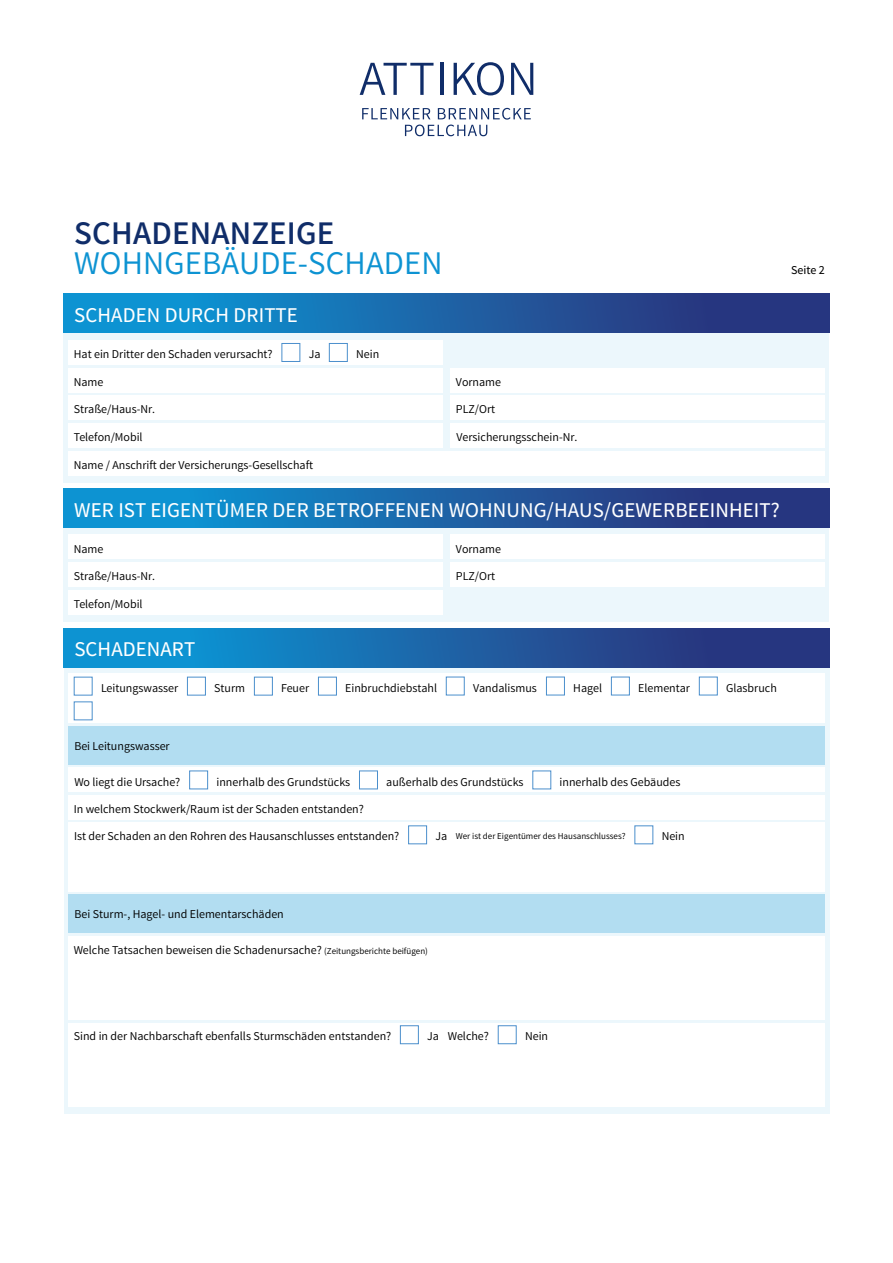
<style>
.page{position:relative;width:893px;height:1263px;background:#fff}
.page>*{position:absolute;margin:0;border:0;box-sizing:border-box;transform-origin:0 0}
.t1{font:33px "Varta";letter-spacing:.005em;color:#0d93d2}
.t2{font:700 33px "Varta";letter-spacing:.005em;color:#102d69}
.t3{font:500 21px "Varta";letter-spacing:.005em;color:#fff}
.t4{font:12px "Varta";color:#000}
.t5{font:500 12px "Varta";color:#000}
.t6{font:9px "Varta";color:#000}
.s1{font-size:12px}
.s2{font-size:9px}
</style>
<div class="page">
<div style="left:64px;top:333px;width:765px;height:149px;background:#ecf7fc"></div>
<div style="left:64px;top:528px;width:765px;height:93px;background:#ecf7fc"></div>
<svg style="left:360px;top:63px;width:73px;height:32px"></svg>
<hr style="left:440px;top:63px;width:4px;height:32px;background:#102d69">
<svg style="left:454px;top:62px;width:50px;height:33px"></svg>
<svg style="left:511px;top:63px;width:22px;height:32px"></svg>
<svg style="left:362px;top:108px;width:169px;height:28px"></svg>
<div style="left:64px;top:294px;width:765px;height:39px;background:linear-gradient(to right,#0a9fdc,#2d2973)"></div>
<div style="left:64px;top:489px;width:765px;height:39px;background:linear-gradient(to right,#0a9fdc,#2d2973)"></div>
<div style="left:68px;top:368px;width:374px;height:24px;background:#fff"></div>
<div style="left:68px;top:535px;width:374px;height:24px;background:#fff"></div>
<div style="left:68px;top:395px;width:374px;height:25px;background:#fff"></div>
<div style="left:68px;top:562px;width:374px;height:25px;background:#fff"></div>
<div style="left:68px;top:423px;width:374px;height:25px;background:#fff"></div>
<div style="left:68px;top:590px;width:374px;height:24px;background:#fff"></div>
<div style="left:451px;top:368px;width:374px;height:24px;background:#fff"></div>
<div style="left:451px;top:535px;width:374px;height:24px;background:#fff"></div>
<div style="left:451px;top:395px;width:374px;height:25px;background:#fff"></div>
<div style="left:451px;top:562px;width:374px;height:25px;background:#fff"></div>
<div style="left:451px;top:423px;width:374px;height:25px;background:#fff"></div>
<div style="left:64px;top:667px;width:765px;height:447px;background:#ecf7fc"></div>
<div style="left:68px;top:340px;width:374px;height:25px;background:#fff"></div>
<div style="left:281px;top:343px;width:19px;height:19px;background:#fff;border:1px solid #4b8fcc"></div>
<div style="left:329px;top:343px;width:19px;height:19px;background:#fff;border:1px solid #4b8fcc"></div>
<div style="left:68px;top:451px;width:757px;height:24px;background:#fff"></div>
<div style="left:64px;top:628px;width:765px;height:39px;background:linear-gradient(to right,#0a9fdc,#2d2973)"></div>
<div style="left:68px;top:674px;width:757px;height:49px;background:#fff"></div>
<div style="left:74px;top:677px;width:19px;height:18px;background:#fff;border:1px solid #4b8fcc"></div>
<div style="left:187px;top:677px;width:19px;height:18px;background:#fff;border:1px solid #4b8fcc"></div>
<div style="left:254px;top:677px;width:19px;height:18px;background:#fff;border:1px solid #4b8fcc"></div>
<div style="left:318px;top:677px;width:19px;height:18px;background:#fff;border:1px solid #4b8fcc"></div>
<div style="left:446px;top:677px;width:19px;height:18px;background:#fff;border:1px solid #4b8fcc"></div>
<div style="left:546px;top:677px;width:19px;height:18px;background:#fff;border:1px solid #4b8fcc"></div>
<div style="left:611px;top:677px;width:19px;height:18px;background:#fff;border:1px solid #4b8fcc"></div>
<div style="left:699px;top:677px;width:19px;height:18px;background:#fff;border:1px solid #4b8fcc"></div>
<div style="left:74px;top:701px;width:19px;height:19px;background:#fff;border:1px solid #4b8fcc"></div>
<div style="left:68px;top:726px;width:757px;height:39px;background:#b2ddf1"></div>
<div style="left:68px;top:894px;width:757px;height:39px;background:#b2ddf1"></div>
<div style="left:68px;top:768px;width:757px;height:24px;background:#fff"></div>
<div style="left:189px;top:770px;width:19px;height:19px;background:#fff;border:1px solid #4b8fcc"></div>
<div style="left:359px;top:770px;width:19px;height:19px;background:#fff;border:1px solid #4b8fcc"></div>
<div style="left:532px;top:770px;width:19px;height:19px;background:#fff;border:1px solid #4b8fcc"></div>
<div style="left:68px;top:795px;width:757px;height:25px;background:#fff"></div>
<div style="left:68px;top:822px;width:757px;height:70px;background:#fff"></div>
<div style="left:408px;top:825px;width:19px;height:19px;background:#fff;border:1px solid #4b8fcc"></div>
<div style="left:68px;top:936px;width:757px;height:84px;background:#fff"></div>
<div style="left:68px;top:1023px;width:757px;height:84px;background:#fff"></div>
<div style="left:400px;top:1025px;width:19px;height:19px;background:#fff;border:1px solid #4b8fcc"></div>
<div style="left:498px;top:1025px;width:19px;height:19px;background:#fff;border:1px solid #4b8fcc"></div>
<h1 class="t2" style="left:74px;top:212px;width:261px">SCHADENANZEIGE</h1>
<h1 class="t1" style="left:74px;top:242px;width:370px">WOHNGEBÄUDE-SCHADEN</h1>
<h2 class="t3" style="left:74px;top:302px;width:225px">SCHADEN DURCH DRITTE</h2>
<p class="t4" style="left:74px;top:346px;width:200px">Hat ein Dritter den Schaden verursacht?</p>
<p class="t4" style="left:309px;top:346px;width:13px">Ja</p>
<p class="t4" style="left:356px;top:346px;width:25px">Nein</p>
<p class="t4" style="left:74px;top:374px;width:31px">Name</p>
<p class="t4" style="left:74px;top:402px;width:83px">Straße/Haus-Nr.</p>
<p class="t4" style="left:74px;top:429px;width:70px">Telefon/Mobil</p>
<p class="t4" style="left:74px;top:457px;width:241px">Name / Anschrift der Versicherungs-Gesellschaft</p>
<p class="t4" style="left:456px;top:374px;width:47px">Vorname</p>
<p class="t4" style="left:456px;top:402px;width:41px">PLZ/Ort</p>
<p class="t4" style="left:456px;top:429px;width:122px">Versicherungsschein-Nr.</p>
<h2 class="t3" style="left:74px;top:497px;width:707px">WER IST EIGENTÜMER DER BETROFFENEN WOHNUNG/HAUS/GEWERBEEINHEIT?</h2>
<p class="t4" style="left:74px;top:541px;width:31px">Name</p>
<p class="t4" style="left:74px;top:569px;width:83px">Straße/Haus-Nr.</p>
<p class="t4" style="left:74px;top:596px;width:70px">Telefon/Mobil</p>
<p class="t4" style="left:456px;top:541px;width:47px">Vorname</p>
<p class="t4" style="left:456px;top:569px;width:41px">PLZ/Ort</p>
<p class="t5" style="left:791px;top:262px;width:35px">Seite 2</p>
<h2 class="t3" style="left:74px;top:636px;width:122px">SCHADENART</h2>
<p class="t4" style="left:101px;top:680px;width:79px">Leitungswasser</p>
<p class="t4" style="left:214px;top:680px;width:32px">Sturm</p>
<p class="t4" style="left:281px;top:680px;width:29px">Feuer</p>
<p class="t4" style="left:345px;top:680px;width:93px">Einbruchdiebstahl</p>
<p class="t4" style="left:473px;top:680px;width:65px">Vandalismus</p>
<p class="t4" style="left:573px;top:680px;width:30px">Hagel</p>
<p class="t4" style="left:638px;top:680px;width:53px">Elementar</p>
<p class="t4" style="left:726px;top:680px;width:52px">Glasbruch</p>
<p class="t4" style="left:74px;top:738px;width:97px">Bei Leitungswasser</p>
<p class="t4" style="left:74px;top:774px;width:108px">Wo liegt die Ursache?</p>
<p class="t4" style="left:216px;top:774px;width:135px">innerhalb des Grundstücks</p>
<p class="t4" style="left:386px;top:774px;width:139px">außerhalb des Grundstücks</p>
<p class="t4" style="left:560px;top:774px;width:122px">innerhalb des Gebäudes</p>
<p class="t4" style="left:74px;top:801px;width:292px">In welchem Stockwerk/Raum ist der Schaden entstanden?</p>
<p class="t4" style="left:74px;top:829px;width:327px">Ist der Schaden an den Rohren des Hausanschlusses entstanden?</p>
<p class="t6" style="left:435px;top:830px;width:192px"><span class="s1">Ja</span> Wer ist der Eigentümer des Hausanschlusses?</p>
<p class="t4" style="left:662px;top:829px;width:25px">Nein</p>
<p class="t4" style="left:74px;top:907px;width:211px">Bei Sturm-, Hagel- und Elementarschäden</p>
<p class="t4" style="left:74px;top:942px;width:356px">Welche Tatsachen beweisen die Schadenursache? <span class="s2">(Zeitungsberichte beifügen)</span></p>
<p class="t4" style="left:74px;top:1029px;width:319px">Sind in der Nachbarschaft ebenfalls Sturmschäden entstanden?</p>
<p class="t4" style="left:427px;top:1029px;width:63px">Ja Welche?</p>
<p class="t4" style="left:525px;top:1029px;width:25px">Nein</p>
</div>
